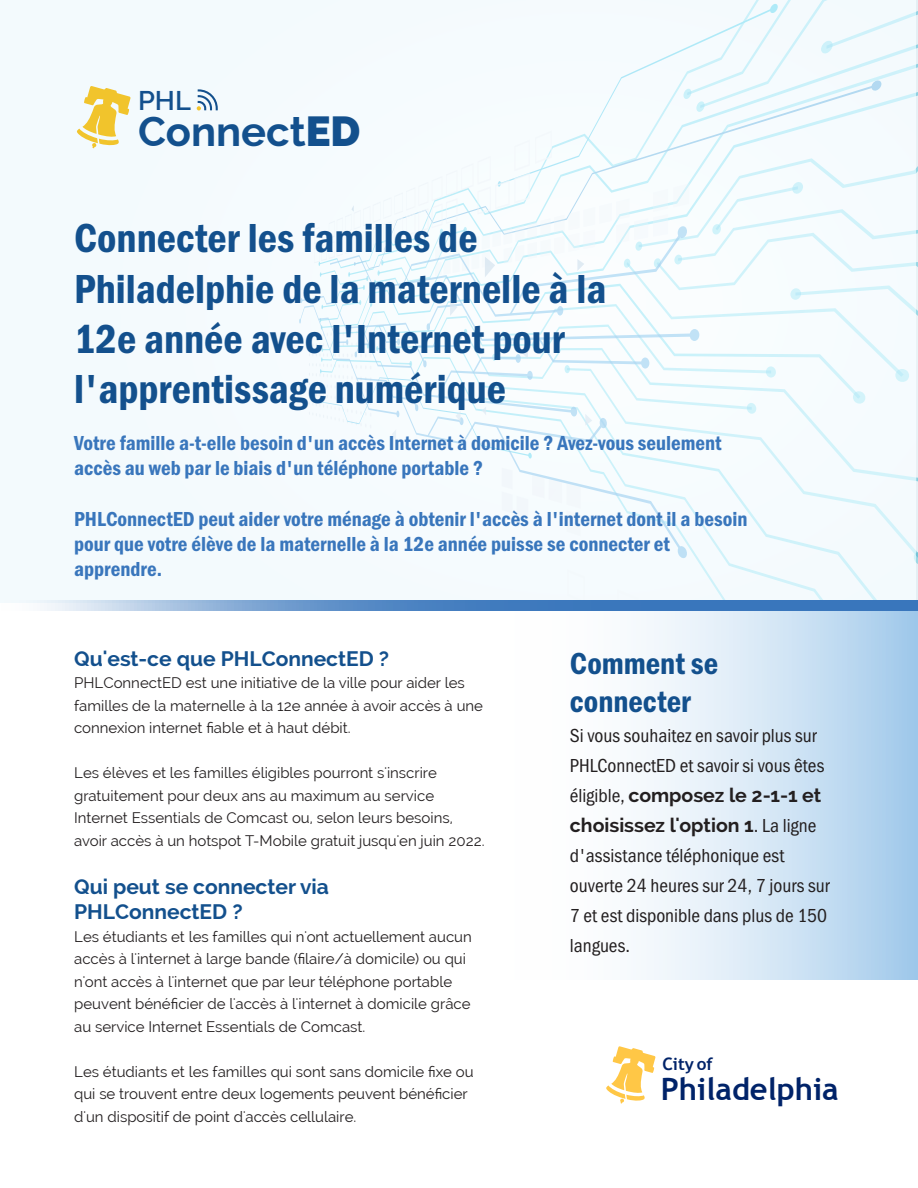
<style>
.page{position:relative;width:918px;height:1188px;background:#fff}
.page>*{position:absolute;margin:0;border:0;box-sizing:border-box;transform-origin:0 0}
.t1{font:42px/50.4px "Franklin Gothic URW Con Dem";color:#13508d}
.t2{font:700 41.7px "Raleway";color:#13508d}
.t3{font:31.5px/37.8px "Franklin Gothic URW Con Dem";color:#13508d}
.t4{font:700 30.9px "Trebuchet MS";color:#002369}
.t5{font:600 27.15px "Raleway";color:#13508d}
.t6{font:21px/25.2px "Franklin Gothic URW Con Dem";color:#3976bc}
.t7{font:700 21px/25.5px "Raleway";color:#13508d}
.t8{font:19.5px/30px "Franklin Gothic URW Con Boo";color:#231f20}
.t9{font:700 19.5px/30px "Raleway";color:#231f20}
.t10{font:700 17.1px "Trebuchet MS";color:#002369}
.t11{font:15px/22.5px "Raleway";color:#231f20}
.s1{font-weight:900}
.s2{font-family:"Franklin Gothic URW Con Boo";font-weight:400}
</style>
<div class="page">
<div style="left:0;top:0;width:916px;height:600px;background:#f5fbfe"></div>
<svg style="left:76px;top:86px;width:55px;height:62px"></svg>
<svg style="left:196px;top:88px;width:23px;height:24px"></svg>
<div style="left:511px;top:602px;width:407px;height:377px;background:linear-gradient(to right,#fff,#accfed)"></div>
<svg style="left:0;top:600px;width:918px;height:10px;background:#6796cb"></svg>
<svg style="left:606px;top:1046px;width:50px;height:57px"></svg>
<h3 class="t5" style="left:138px;top:85px;width:54px">PHL</h3>
<h2 class="t2" style="left:138px;top:107px;width:224px">Connect<span class="s1">ED</span></h2>
<h1 class="t1" style="left:74px;top:211px;width:534px">Connecter les familles de<br>Philadelphie de la maternelle à la<br>12e année avec l'Internet pour l'apprentissage numérique</h1>
<h3 class="t6" style="left:74px;top:430px;width:649px">Votre famille a-t-elle besoin d'un accès Internet à domicile ? Avez-vous seulement accès au web par le biais d'un téléphone portable ?</h3>
<h3 class="t6" style="left:74px;top:505px;width:675px">PHLConnectED peut aider votre ménage à obtenir l'accès à l'internet dont il a besoin pour que votre élève de la maternelle à la 12e année puisse se connecter et apprendre.</h3>
<h3 class="t7" style="left:74px;top:645px;width:317px">Qu'est-ce que PHLConnectED ?</h3>
<p class="t11" style="left:74px;top:671px;width:410px">PHLConnectED est une initiative de la ville pour aider les familles de la maternelle à la 12e année à avoir accès à une connexion internet fiable et à haut débit.</p>
<p class="t11" style="left:74px;top:761px;width:412px">Les élèves et les familles éligibles pourront s'inscrire gratuitement pour deux ans au maximum au service Internet Essentials de Comcast ou, selon leurs besoins, avoir accès à un hotspot T-Mobile gratuit jusqu'en juin 2022.</p>
<h3 class="t7" style="left:74px;top:873px;width:256px">Qui peut se connecter via<br>PHLConnectED ?</h3>
<p class="t11" style="left:74px;top:925px;width:399px">Les étudiants et les familles qui n'ont actuellement aucun accès à l'internet à large bande (filaire/à domicile) ou qui n'ont accès à l'internet que par leur téléphone portable peuvent bénéficier de l'accès à l'internet à domicile grâce au service Internet Essentials de Comcast.</p>
<p class="t11" style="left:74px;top:1060px;width:401px">Les étudiants et les familles qui sont sans domicile fixe ou qui se trouvent entre deux logements peuvent bénéficier d'un dispositif de point d'accès cellulaire.</p>
<h3 class="t3" style="left:570px;top:643px;width:150px">Comment se connecter</h3>
<h3 class="t8" style="left:570px;top:720px;width:256px">Si vous souhaitez en savoir plus sur<br>PHLConnectED et savoir si vous êtes</h3>
<h3 class="t9" style="left:570px;top:780px;width:253px"><span class="s2">éligible,</span> composez le 2-1-1 et choisissez l'option 1<span class="s2">. La ligne</span></h3>
<h3 class="t8" style="left:570px;top:840px;width:261px">d'assistance téléphonique est ouverte 24 heures sur 24, 7 jours sur<br>7 et est disponible dans plus de 150 langues.</h3>
<p class="t10" style="left:662px;top:1053px;width:52px">City of</p>
<h3 class="t4" style="left:661px;top:1069px;width:179px">Philadelphia</h3>
</div>
